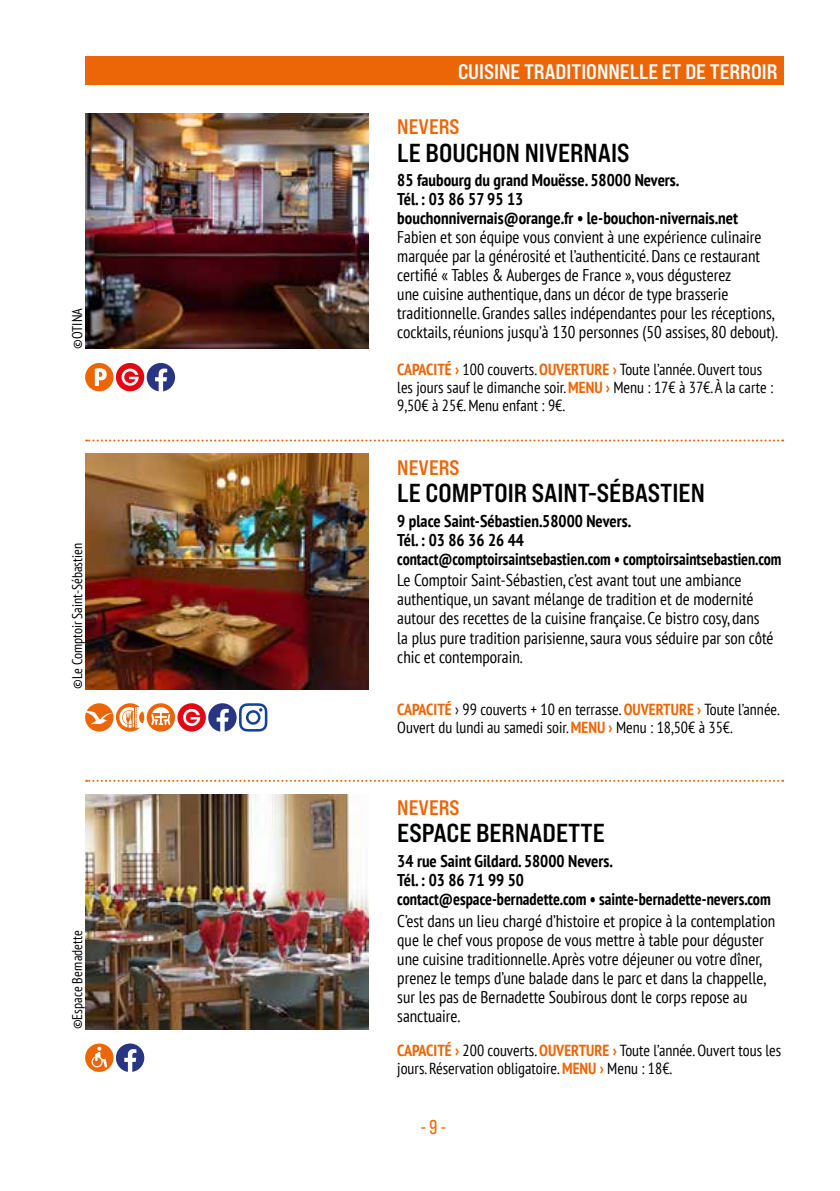
<style>
.page{position:relative;width:840px;height:1191px;background:#fff}
.page>*{position:absolute;margin:0;border:0;box-sizing:border-box;transform-origin:0 0}
.t1{font:26px "Bebas Neue Pro Exp Bd";color:#000}
.t2{font:21px "Bebas Neue Pro Exp Bd";color:#fff}
.t3{font:21px "Bebas Neue Pro Exp Bd";color:#ec6608}
.t4{font:20px "Bebas Neue Pro";color:#ec6608}
.t5{font:condensed 17px/19px "PT Sans";color:#000}
.t6{font:700 condensed 17px/19px "PT Sans";color:#000}
.t7{font:condensed 16px/18px "PT Sans";color:#000}
.t8{font:condensed 14px "PT Sans";color:#000}
.s1{font-weight:700;color:#ec6608}
</style>
<div class="page">
<svg style="left:86px;top:439px;width:696px;height:2px"></svg>
<svg style="left:86px;top:780px;width:696px;height:2px"></svg>
<div style="left:85px;top:57px;width:697px;height:28px;background:#ec6608"></div>
<img style="left:85px;top:454px;width:284px;height:235px">
<img style="left:85px;top:113px;width:284px;height:236px">
<svg style="left:85px;top:703px;width:59px;height:28px"></svg>
<div style="left:147px;top:703px;width:28px;height:28px;background:#ec6608;border-radius:50%"></div>
<svg style="left:151px;top:707px;width:19px;height:18px"></svg>
<div style="left:177px;top:703px;width:29px;height:28px;background:#e30613;border-radius:50%"></div>
<svg style="left:183px;top:709px;width:17px;height:17px"></svg>
<svg style="left:208px;top:703px;width:59px;height:28px"></svg>
<div style="left:85px;top:363px;width:28px;height:28px;background:#ec6608;border-radius:50%"></div>
<svg style="left:95px;top:368px;width:12px;height:18px"></svg>
<div style="left:116px;top:363px;width:28px;height:28px;background:#e30613;border-radius:50%"></div>
<svg style="left:121px;top:368px;width:18px;height:18px"></svg>
<svg style="left:147px;top:363px;width:28px;height:28px"></svg>
<img style="left:85px;top:794px;width:284px;height:235px">
<div style="left:85px;top:1043px;width:28px;height:28px;background:#ec6608;border-radius:50%"></div>
<svg style="left:91px;top:1046px;width:16px;height:21px"></svg>
<svg style="left:116px;top:1043px;width:28px;height:28px"></svg>
<p class="t8" style="left:68px;top:349px;width:42px;rotate:-90deg">©OTINA</p>
<p class="t8" style="left:68px;top:689px;width:147px;rotate:-90deg">©Le Comptoir Saint-Sébastien</p>
<p class="t8" style="left:68px;top:1029px;width:100px;rotate:-90deg">©Espace Bernadette</p>
<p class="t2" style="left:457px;top:59px;width:321px">CUISINE TRADITIONNELLE ET DE TERROIR</p>
<p class="t3" style="left:397px;top:114px;width:64px">NEVERS</p>
<h1 class="t1" style="left:397px;top:136px;width:234px">LE BOUCHON NIVERNAIS</h1>
<p class="t6" style="left:397px;top:170px;width:342px">85 faubourg du grand Mouësse. 58000 Nevers.<br>Tél. : 03 86 57 95 13<br>bouchonnivernais@orange.fr • le-bouchon-nivernais.net</p>
<p class="t5" style="left:397px;top:227px;width:382px">Fabien et son équipe vous convient à une expérience culinaire marquée par la générosité et l’authenticité. Dans ce restaurant certifié « Tables &amp; Auberges de France », vous dégusterez<br>une cuisine authentique, dans un décor de type brasserie traditionnelle. Grandes salles indépendantes pour les réceptions, cocktails, réunions jusqu’à 130 personnes (50 assises, 80 debout).</p>
<p class="t7" style="left:397px;top:360px;width:377px"><span class="s1">CAPACITÉ ›</span> 100 couverts. <span class="s1">OUVERTURE ›</span> Toute l’année. Ouvert tous les jours sauf le dimanche soir. <span class="s1">MENU ›</span> Menu : 17€ à 37€. À la carte :<br>9,50€ à 25€. Menu enfant : 9€.</p>
<p class="t3" style="left:397px;top:454px;width:64px">NEVERS</p>
<h1 class="t1" style="left:397px;top:477px;width:309px">LE COMPTOIR SAINT-SÉBASTIEN</h1>
<p class="t6" style="left:397px;top:511px;width:385px">9 place Saint-Sébastien.58000 Nevers.<br>Tél. : 03 86 36 26 44<br>contact@comptoirsaintsebastien.com • comptoirsaintsebastien.com</p>
<p class="t5" style="left:397px;top:570px;width:377px">Le Comptoir Saint-Sébastien, c’est avant tout une ambiance authentique, un savant mélange de tradition et de modernité autour des recettes de la cuisine française. Ce bistro cosy, dans la plus pure tradition parisienne, saura vous séduire par son côté chic et contemporain.</p>
<p class="t7" style="left:397px;top:700px;width:383px"><span class="s1">CAPACITÉ</span> › 99 couverts + 10 en terrasse. <span class="s1">OUVERTURE ›</span> Toute l’année.<br>Ouvert du lundi au samedi soir. <span class="s1">MENU ›</span> Menu : 18,50€ à 35€.</p>
<p class="t3" style="left:397px;top:794px;width:64px">NEVERS</p>
<h1 class="t1" style="left:397px;top:817px;width:209px">ESPACE BERNADETTE</h1>
<p class="t6" style="left:397px;top:851px;width:375px">34 rue Saint Gildard. 58000 Nevers.<br>Tél. : 03 86 71 99 50<br>contact@espace-bernadette.com • sainte-bernadette-nevers.com</p>
<p class="t5" style="left:397px;top:911px;width:379px">C’est dans un lieu chargé d’histoire et propice à la contemplation que le chef vous propose de vous mettre à table pour déguster une cuisine traditionnelle. Après votre déjeuner ou votre dîner, prenez le temps d’une balade dans le parc et dans la chappelle, sur les pas de Bernadette Soubirous dont le corps repose au sanctuaire.</p>
<p class="t7" style="left:397px;top:1040px;width:385px"><span class="s1">CAPACITÉ ›</span> 200 couverts. <span class="s1">OUVERTURE ›</span> Toute l’année. Ouvert tous les jours. Réservation obligatoire. <span class="s1">MENU ›</span> Menu : 18€.</p>
<p class="t4" style="left:421px;top:1116px;width:26px">- 9 -</p>
</div>
